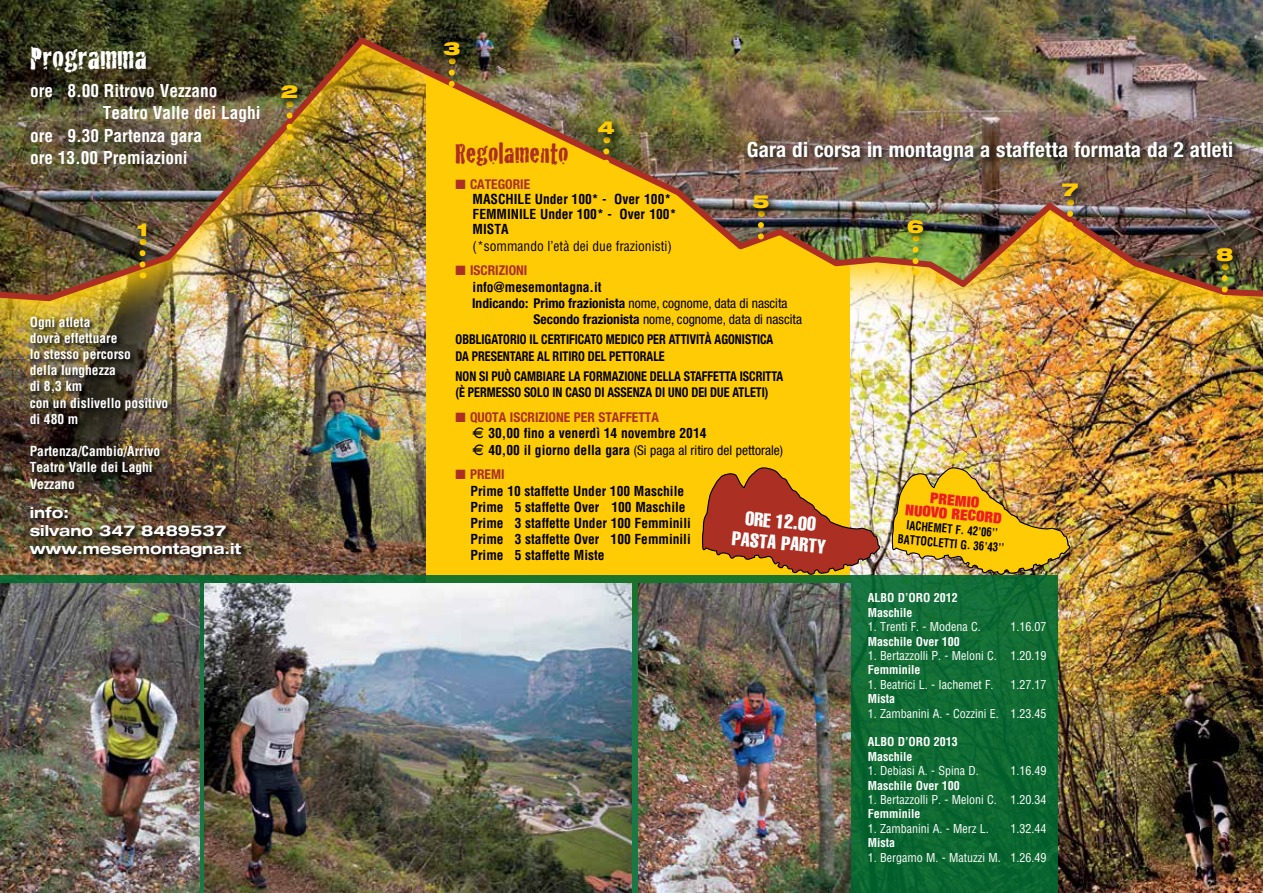
<style>
.page{position:relative;width:1263px;height:893px;background:#fff}
.page>*{position:absolute;margin:0;border:0;box-sizing:border-box;transform-origin:0 0}
.t1{font:34.65px "Cracked";color:#fff}
.t2{font:30px "Cracked";color:#ac2f23}
.t3{font:700 condensed 21px "Helvetica Neue";letter-spacing:.01em;color:#fff}
.t4{font:extra-condensed 19.5px/21.5px "Helvetica";color:#fff;text-align:center}
.t5{font:900 expanded 18px "Helvetica Neue";color:#ffcb05}
.t6{font:700 condensed 17.4px "Helvetica";color:#fff}
.t7{font:700 expanded 15px/18px "Helvetica Neue";color:#fff}
.t8{font:900 expanded 15px/13.5px "Helvetica Neue";color:#ed1d24;text-align:center}
.t9{font:700 condensed 13.5px/16.2px "Helvetica";color:#000}
.t10{font:700 condensed 13.5px/16.2px "Helvetica Neue";color:#000}
.t11{font:700 condensed 13.5px/16.2px "Helvetica";color:#fff}
.t12{font:700 condensed 13.5px/20.4px "Helvetica Neue";color:#000;scale:.9 1}
.t13{font:700 condensed 13.5px "Helvetica Neue";color:#ac2f23}
.t14{font:condensed 13.5px "Helvetica Neue";color:#000}
.t15{font:condensed 13.5px "Helvetica";color:#000}
.t16{font:condensed 12px "Helvetica";color:#fff}
.t17{font:700 condensed 12px/14.4px "Helvetica";color:#fff}
.t18{font:700 condensed 12px/14.4px "Helvetica";color:#000;text-align:center;scale:.9 1}
.s1{font-weight:400}
.s2{font-family:"Eurofont";font-weight:400;font-stretch:normal}
.s3{font-family:"Eurofont";font-stretch:normal}
.s4{font-family:"Helvetica";font-weight:700}
</style>
<div class="page">
<div style="left:408px;top:54px;width:460px;height:561px;background:#ffcb05"></div>
<img style="left:0;top:353px;width:425px;height:222px">
<img style="left:850px;top:353px;width:413px;height:540px">
<img style="left:0;top:304px;width:1263px;height:49px">
<img style="left:0;top:0;width:1263px;height:304px">
<svg style="left:1222px;top:278px;width:6px;height:25px"></svg>
<svg style="left:1212px;top:243px;width:31px;height:29px"></svg>
<svg style="left:1067px;top:214px;width:6px;height:25px"></svg>
<svg style="left:1058px;top:179px;width:30px;height:29px"></svg>
<svg style="left:140px;top:253px;width:6px;height:25px"></svg>
<svg style="left:133px;top:218px;width:24px;height:28px"></svg>
<svg style="left:286px;top:115px;width:6px;height:26px"></svg>
<svg style="left:277px;top:81px;width:31px;height:28px"></svg>
<svg style="left:449px;top:72px;width:6px;height:26px"></svg>
<svg style="left:439px;top:38px;width:31px;height:28px"></svg>
<svg style="left:603px;top:151px;width:6px;height:26px"></svg>
<svg style="left:593px;top:117px;width:32px;height:28px"></svg>
<svg style="left:758px;top:225px;width:6px;height:25px"></svg>
<svg style="left:748px;top:190px;width:31px;height:29px"></svg>
<svg style="left:912px;top:250px;width:6px;height:25px"></svg>
<svg style="left:903px;top:215px;width:31px;height:29px"></svg>
<svg style="left:836px;top:62px;width:2px;height:14px"></svg>
<svg style="left:792px;top:28px;width:3px;height:5px"></svg>
<svg style="left:0;top:575px;width:1058px;height:318px;background:#0f6a33"></svg>
<img style="left:743px;top:137px;width:500px;height:35px">
<img style="left:204px;top:583px;width:427px;height:310px">
<img style="left:0;top:583px;width:200px;height:310px">
<img style="left:639px;top:583px;width:211px;height:310px">
<img style="left:29px;top:506px;width:219px;height:58px">
<img style="left:28px;top:315px;width:147px;height:181px">
<svg style="left:702px;top:467px;width:179px;height:121px"></svg>
<img style="left:892px;top:467px;width:179px;height:121px">
<h1 class="t1" style="left:30px;top:31px;width:118px">Programma</h1>
<p class="t6" style="left:30px;top:80px;width:189px">ore 8.00 Ritrovo Vezzano</p>
<p class="t6" style="left:103px;top:102px;width:159px">Teatro Valle dei Laghi</p>
<p class="t6" style="left:30px;top:125px;width:174px">ore 9.30 Partenza gara</p>
<p class="t6" style="left:30px;top:148px;width:159px">ore 13.00 Premiazioni</p>
<h3 class="t5" style="left:281px;top:80px;width:19px">2</h3>
<h3 class="t5" style="left:137px;top:218px;width:13px">1</h3>
<p class="t11" style="left:30px;top:314px;width:140px">Ogni atleta<br>dovrà effettuare<br>lo stesso percorso<br>della lunghezza<br>di 8,3 km<br>con un dislivello positivo di 480 m</p>
<p class="t11" style="left:30px;top:443px;width:132px">Partenza/Cambio/Arrivo<br>Teatro Valle dei Laghi<br>Vezzano</p>
<p class="t7" style="left:30px;top:503px;width:213px">info:<br>silvano 347 8489537 www.mesemontagna.it</p>
<h3 class="t5" style="left:443px;top:37px;width:19px">3</h3>
<h2 class="t2" style="left:455px;top:129px;width:115px">Regolamento</h2>
<h3 class="t5" style="left:598px;top:116px;width:19px">4</h3>
<h3 class="t3" style="left:747px;top:137px;width:488px">GARA DI CORSA IN MONTAGNA A STAFFETTA FORMATA DA 2 ATLETI</h3>
<p class="t13" style="left:456px;top:176px;width:75px">■ CATEGORIE</p>
<p class="t9" style="left:473px;top:192px;width:205px;line-height:15px">Maschile Under 100* - Over 100* femminile Under 100* - Over 100*<br>Mista</p>
<p class="t15" style="left:473px;top:237px;width:201px">(*sommando l’età dei due frazionisti)</p>
<p class="t13" style="left:456px;top:262px;width:73px">■ ISCRIZIONI</p>
<p class="t9" style="left:473px;top:278px;width:131px">info@mesemontagna.it</p>
<p class="t10" style="left:456px;top:295px;width:333px;text-indent:16px">INDICANDO: PRIMO FRAZIONISTA <span class="s1">nome, cognome, data di nascita<br></span>S</p>
<h3 class="t5" style="left:752px;top:190px;width:19px">5</h3>
<p class="t10" style="left:456px;top:309px;width:348px;line-height:20.4px;text-indent:85px">ECONDO FRAZIONISTA <span class="s1">nome, cognome, data di nascita<br></span>OBBLIGATORIO IL CERTIFICATO MEDICO PER ATTIVITÀ AGONISTICA</p>
<p class="t12" style="left:456px;top:345px;width:233px">DA PRESENTARE AL RITIRO DEL PETTORALE<br>NON</p>
<p class="t12" style="left:456px;top:368px;width:349px;line-height:16.2px;text-align:center">SI PUÒ CAMBIARE LA FORMAZIONE DELLA STAFFETTA ISCRITTA<br>(È PERMESSO SOLO IN CASO DI ASSENZA DI UNO DEI DUE ATLETI)</p>
<p class="t13" style="left:456px;top:409px;width:204px">■ QUOTA ISCRIZIONE PER STAFFETTA</p>
<p class="t9" style="left:473px;top:425px;width:235px"><span class="s2">L</span> 30,00 fino a venerdì 14 novembre 2014</p>
<p class="t14" style="left:473px;top:442px;width:312px"><span class="s3">L</span> <span class="s4">40,00 il giorno della gara</span> (Si paga al ritiro del pettorale)</p>
<p class="t13" style="left:456px;top:466px;width:50px">■ PREM I</p>
<p class="t9" style="left:471px;top:482px;width:222px">Prime 10 staffette Under 100 Maschile Prime 5 staffette Over 100 Maschile Prime 3 staffette Under 100 Femminili Prime 3 staffette Over 100 Femminili Prime 5 staffette Miste</p>
<h3 class="t4" style="left:735px;top:506px;width:95px;rotate:5deg">ore 12.00<br>Pasta party</h3>
<h3 class="t5" style="left:907px;top:214px;width:19px">6</h3>
<h3 class="t5" style="left:1062px;top:178px;width:18px">7</h3>
<p class="t8" style="left:907px;top:489px;width:99px;rotate:5deg">PREMIO<br>nuovo record</p>
<p class="t18" style="left:900px;top:517px;width:120px;rotate:5deg">Iachemet F. 42’06’’<br>Batt oclett i G. 36’43’’</p>
<p class="t17" style="left:868px;top:591px;width:91px">albo d’oro 2012<br>Maschile</p>
<p class="t16" style="left:868px;top:619px;width:114px">1. Trenti F. - Modena C.</p>
<p class="t16" style="left:1010px;top:619px;width:37px">1.16.07</p>
<p class="t17" style="left:868px;top:634px;width:93px">Maschile Over 100</p>
<p class="t16" style="left:868px;top:648px;width:180px">1. Bertazzolli P. - Meloni C. 1.20.19</p>
<p class="t17" style="left:868px;top:663px;width:54px">Femminile</p>
<p class="t16" style="left:868px;top:677px;width:127px">1. Beatrici L. - Iachemet F.</p>
<p class="t16" style="left:1010px;top:677px;width:37px">1.27.17</p>
<p class="t17" style="left:868px;top:692px;width:29px">Mista</p>
<p class="t16" style="left:868px;top:706px;width:180px">1. Zambanini A. - Cozzini E. 1.23.45</p>
<p class="t17" style="left:868px;top:735px;width:91px">albo d’oro 2013<br>Maschile</p>
<p class="t16" style="left:868px;top:763px;width:112px">1. Debiasi A. - Spina D.</p>
<p class="t16" style="left:1010px;top:763px;width:37px">1.16.49</p>
<p class="t17" style="left:868px;top:778px;width:93px">Maschile Over 100</p>
<p class="t16" style="left:868px;top:792px;width:180px">1. Bertazzolli P. - Meloni C. 1.20.34</p>
<p class="t17" style="left:868px;top:807px;width:54px">Femminile</p>
<p class="t16" style="left:868px;top:821px;width:122px">1. Zambanini A. - Merz L.</p>
<p class="t16" style="left:1010px;top:821px;width:37px">1.32.44</p>
<p class="t17" style="left:868px;top:836px;width:29px">Mista</p>
<p class="t16" style="left:868px;top:850px;width:180px">1. Bergamo M. - Matuzzi M. 1.26.49</p>
<h3 class="t5" style="left:1216px;top:243px;width:19px">8</h3>
</div>
